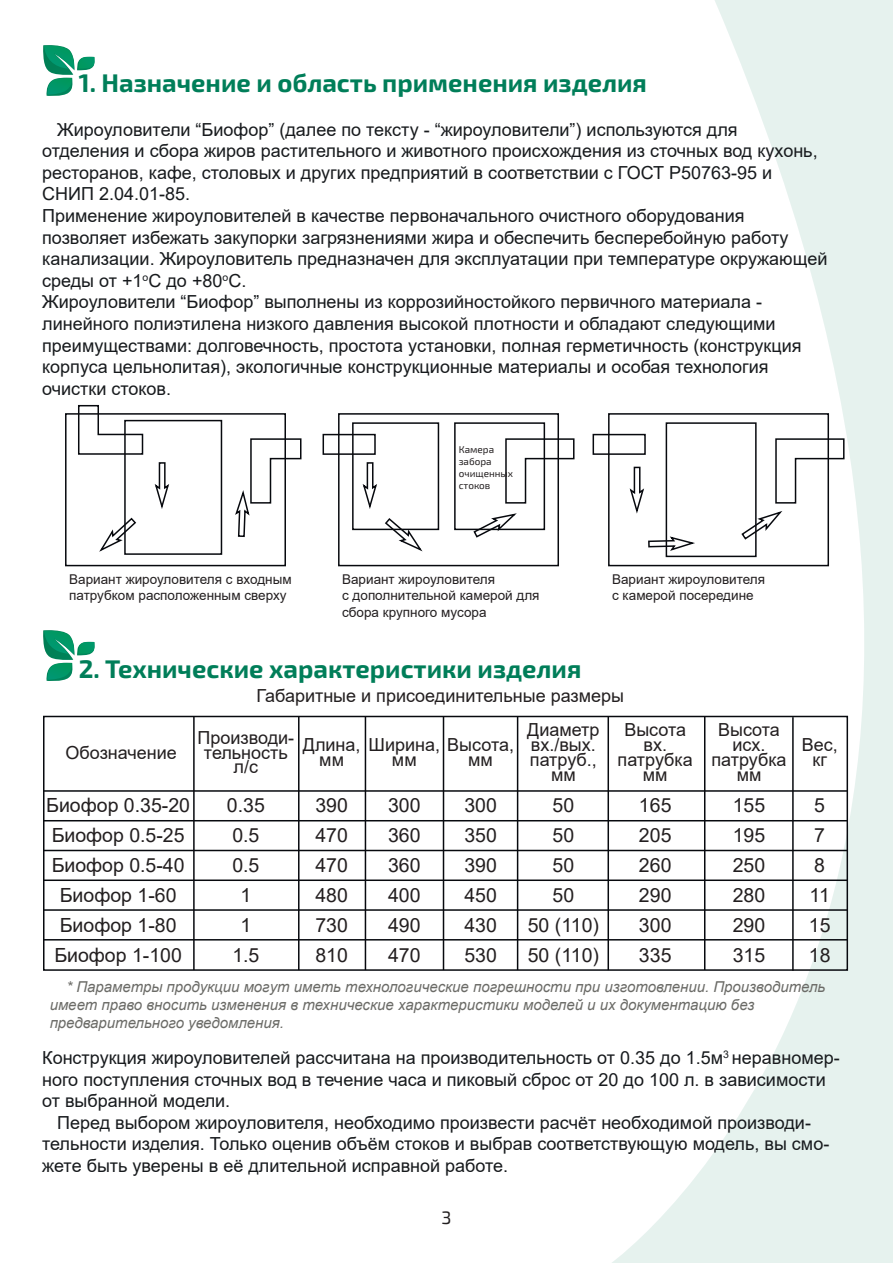
<style>
.page{position:relative;width:893px;height:1263px;background:#fff}
.page>*{position:absolute;margin:0;border:0;box-sizing:border-box;transform-origin:0 0}
.t1{font:700 25.5px "Exo 2.0";color:#007e59}
.t2{font:19.5px/30px "Arial";color:#231f20;text-align:justify}
.t3{font:18px/21.6px "Arial";color:#171a1d}
.t4{font:18px/15px "Arial";color:#231f20;text-align:center}
.t5{font:18px "Exo 2.0";color:#231f20}
.t6{font:italic 15px/18px "Arial";color:#6b6b67}
.t7{font:13.5px/16.2px "Arial";color:#231f20}
.t8{font:9.9px/11.9px "Exo 2.0";color:#231f20}
</style>
<div class="page">
<svg style="left:611px;top:0;width:282px;height:1263px"></svg>
<svg style="left:43px;top:630px;width:52px;height:51px"></svg>
<div style="left:43px;top:716px;width:805px;height:255px;border:2px solid #07090e"></div>
<hr style="left:44px;top:790px;width:803px;height:2px;background:#07090e">
<hr style="left:44px;top:820px;width:803px;height:1px;background:#07090e">
<hr style="left:44px;top:850px;width:803px;height:1px;background:#07090e">
<hr style="left:44px;top:879px;width:803px;height:2px;background:#07090e">
<hr style="left:44px;top:909px;width:803px;height:2px;background:#07090e">
<hr style="left:44px;top:939px;width:803px;height:1px;background:#07090e">
<hr style="left:193px;top:716px;width:2px;height:254px;background:#07090e">
<hr style="left:298px;top:716px;width:2px;height:254px;background:#07090e">
<hr style="left:365px;top:716px;width:1px;height:254px;background:#07090e">
<hr style="left:443px;top:716px;width:1px;height:254px;background:#07090e">
<hr style="left:517px;top:716px;width:1px;height:254px;background:#07090e">
<hr style="left:607px;top:716px;width:2px;height:254px;background:#07090e">
<hr style="left:704px;top:716px;width:1px;height:254px;background:#07090e">
<hr style="left:792px;top:717px;width:2px;height:254px;background:#07090e">
<svg style="left:43px;top:45px;width:52px;height:51px"></svg>
<div style="left:65px;top:413px;width:221px;height:153px;border:2px solid #07090e"></div>
<svg style="left:77px;top:404px;width:67px;height:51px"></svg>
<div style="left:124px;top:420px;width:98px;height:135px;border:2px solid #07090e"></div>
<svg style="left:154px;top:462px;width:16px;height:47px"></svg>
<svg style="left:99px;top:517px;width:38px;height:37px"></svg>
<svg style="left:235px;top:438px;width:67px;height:100px"></svg>
<div style="left:338px;top:413px;width:221px;height:153px;border:2px solid #07090e"></div>
<div style="left:323px;top:434px;width:53px;height:21px;border:2px solid #07090e"></div>
<svg style="left:505px;top:438px;width:70px;height:66px"></svg>
<div style="left:454px;top:422px;width:91px;height:108px;border:2px solid #07090e"></div>
<svg style="left:362px;top:462px;width:15px;height:47px"></svg>
<svg style="left:384px;top:518px;width:41px;height:34px"></svg>
<svg style="left:472px;top:513px;width:47px;height:25px"></svg>
<div style="left:352px;top:422px;width:87px;height:108px;border:2px solid #07090e"></div>
<div style="left:608px;top:413px;width:221px;height:153px;border:2px solid #07090e"></div>
<div style="left:593px;top:434px;width:53px;height:21px;border:2px solid #07090e"></div>
<div style="left:666px;top:422px;width:91px;height:135px;border:2px solid #07090e"></div>
<svg style="left:628px;top:466px;width:17px;height:50px"></svg>
<svg style="left:647px;top:535px;width:51px;height:17px"></svg>
<svg style="left:740px;top:438px;width:105px;height:103px"></svg>
<h1 class="t1" style="left:79px;top:68px;width:570px">1. Назначение и область применения изделия</h1>
<p class="t3" style="left:42px;top:118px;width:787px;text-indent:15px">Жироуловители “Биофор” (далее по тексту - “жироуловители”) используются для отделения и сбора жиров растительного и животного происхождения из сточных вод кухонь, ресторанов, кафе, столовых и других предприятий в соответствии с ГОСТ Р50763-95 и СНИП 2.04.01-85.<br>Применение жироуловителей в качестве первоначального очистного оборудования позволяет избежать закупорки загрязнениями жира и обеспечить бесперебойную работу канализации. Жироуловитель предназначен для эксплуатации при температуре окружающей среды от +1<sup>o</sup>C до +80<sup>o</sup>C.<br>Жироуловители “Биофор” выполнены из коррозийностойкого первичного материала - линейного полиэтилена низкого давления высокой плотности и обладают следующими преимуществами: долговечность, простота установки, полная герметичность (конструкция корпуса цельнолитая), экологичные конструкционные материалы и особая технология очистки стоков.</p>
<p class="t7" style="left:69px;top:571px;width:224px">Вариант жироуловителя с входным патрубком расположенным сверху</p>
<p class="t8" style="left:459px;top:444px;width:56px">Камера забора очищенных стоков</p>
<p class="t7" style="left:342px;top:571px;width:199px">Вариант жироуловителя<br>с дополнительной камерой для сбора крупного мусора</p>
<p class="t7" style="left:612px;top:571px;width:154px">Вариант жироуловителя с камерой посередине</p>
<h1 class="t1" style="left:79px;top:653px;width:504px">2. Технические характеристики изделия</h1>
<p class="t4" style="left:256px;top:688px;width:369px">Габаритные и присоединительные размеры</p>
<p class="t4" style="left:66px;top:744px;width:113px">Обозначение</p>
<p class="t4" style="left:197px;top:729px;width:98px">Производи&shy;тельность л/c</p>
<p class="t4" style="left:468px;top:737px;width:47px;text-align:left;text-indent:-165px">Длина, Ширина, Высота, мм</p>
<p class="t4" style="left:319px;top:752px;width:26px">мм</p>
<p class="t4" style="left:392px;top:752px;width:26px">мм</p>
<p class="t4" style="left:527px;top:722px;width:74px">Диаметр вх./вых. патруб., мм</p>
<p class="t4" style="left:618px;top:722px;width:77px">Высота вх. патрубка мм</p>
<p class="t4" style="left:711px;top:722px;width:77px">Высота исх. патрубка мм</p>
<p class="t4" style="left:802px;top:737px;width:38px">Вес, кг</p>
<p class="t2" style="left:46px;top:790px;width:145px;text-align:center">Биофор 0.35-20<br>Биофор 0.5-25<br>Биофор 0.5-40<br>Биофор 1-60<br>Биофор 1-80<br>Биофор 1-100</p>
<p class="t2" style="left:315px;top:790px;width:34px">390<br>470<br>470<br>480<br>730<br>810</p>
<p class="t2" style="left:388px;top:790px;width:34px">300<br>360<br>360<br>400<br>490<br>470</p>
<p class="t2" style="left:528px;top:790px;width:73px;text-align:center">50<br>50<br>50<br>50<br>50 (110)<br>50 (110)</p>
<p class="t2" style="left:639px;top:790px;width:34px">165<br>205<br>260<br>290<br>300<br>335</p>
<p class="t2" style="left:733px;top:790px;width:34px">155<br>195<br>250<br>280<br>290<br>315</p>
<p class="t2" style="left:809px;top:790px;width:23px;text-align:left">5<br>7<br>8<br>11<br>15<br>18</p>
<p class="t2" style="left:227px;top:790px;width:39px;text-align:center">0.35<br>0.5<br>0.5<br>1<br>1<br>1.5</p>
<p class="t2" style="left:464px;top:790px;width:34px">300<br>350<br>390<br>450<br>430<br>530</p>
<p class="t6" style="left:50px;top:978px;width:777px;text-indent:17px">* Параметры продукции могут иметь технологические погрешности при изготовлении. Производитель имеет право вносить изменения в технические характеристики моделей и их документацию без предварительного уведомления.</p>
<p class="t3" style="left:42px;top:1047px;width:799px">Конструкция жироуловителей рассчитана на производительность от 0.35 до 1.5м<sup>3</sup> неравномер-</p>
<p class="t3" style="left:42px;top:1068px;width:785px">ного поступления сточных вод в течение часа и пиковый сброс от 20 до 100 л. в зависимости</p>
<p class="t3" style="left:42px;top:1090px;width:190px">от выбранной модели.</p>
<p class="t3" style="left:57px;top:1111px;width:755px">Перед выбором жироуловителя, необходимо произвести расчёт необходимой производи-</p>
<p class="t3" style="left:42px;top:1133px;width:789px">тельности изделия. Только оценив объём стоков и выбрав соответствующую модель, вы смо-</p>
<p class="t3" style="left:42px;top:1155px;width:468px">жете быть уверены в её длительной исправной работе.</p>
<p class="t5" style="left:441px;top:1207px;width:12px">3</p>
</div>
